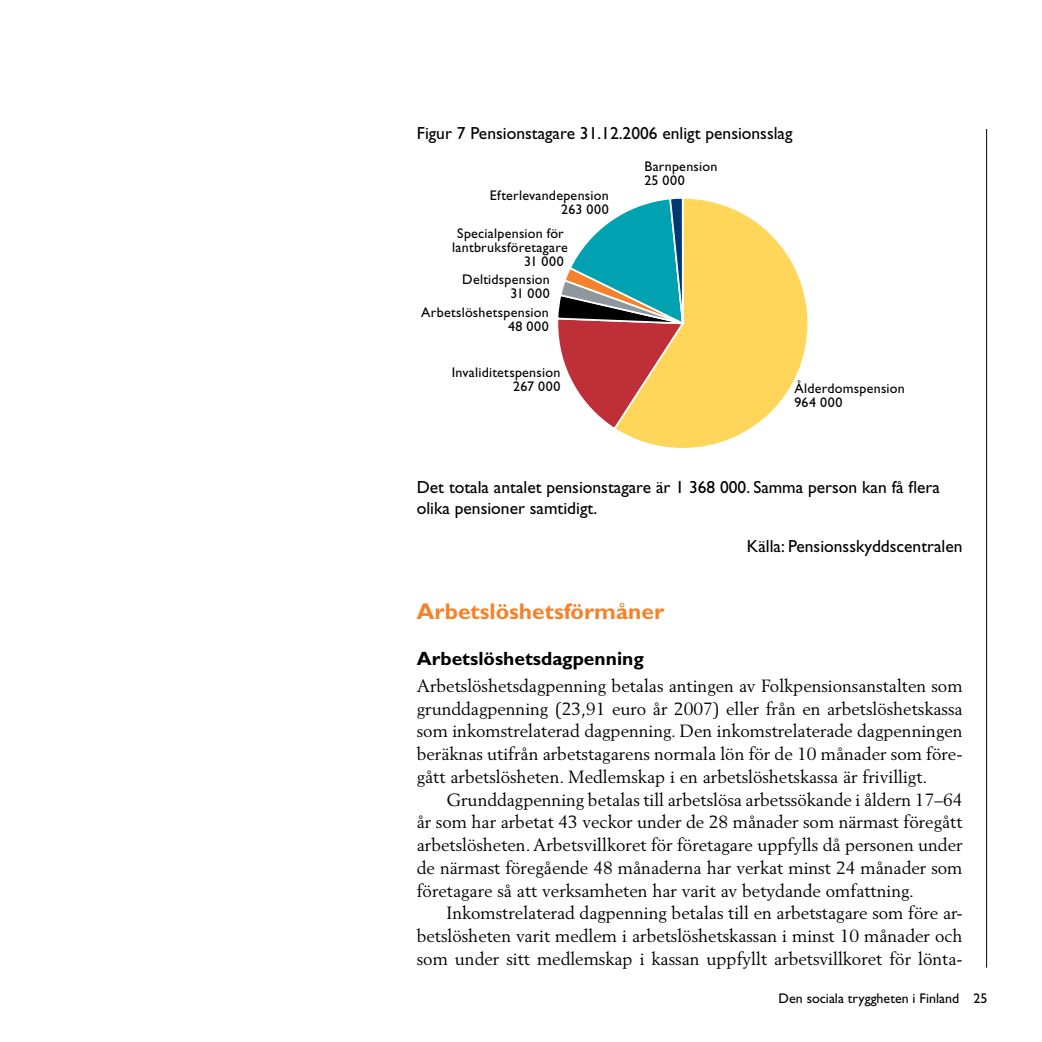
<style>
.page{position:relative;width:1042px;height:1042px;background:#fff}
.page>*{position:absolute;margin:0;border:0;box-sizing:border-box;transform-origin:0 0}
.t1{font:700 22.75px "Gill Sans";color:#f5822a}
.t2{font:700 19.25px "Gill Sans";color:#000}
.t3{font:17.5px/22.8px "Berling";color:#000;text-align:justify}
.t4{font:17.5px/21px "Gill Sans";color:#000}
.t5{font:14px/14px "Gill Sans";letter-spacing:.02em;color:#010101;text-align:right}
.t6{font:14px "Gill Sans";color:#000}
</style>
<div class="page">
<hr style="left:986px;top:129px;width:1px;height:838px;background:#000">
<svg style="left:620px;top:198px;width:188px;height:250px"></svg>
<svg style="left:558px;top:198px;width:127px;height:233px"></svg>
<p class="t4" style="left:417px;top:123px;width:377px">Figur 7 Pensionstagare 31.12.2006 enligt pensionsslag</p>
<p class="t5" style="left:490px;top:188px;width:120px">Efterlevandepension<br>263 000</p>
<p class="t5" style="left:452px;top:226px;width:117px">Specialpension för lantbruksföretagare<br>31 000</p>
<p class="t5" style="left:462px;top:272px;width:89px">Deltidspension<br>31 000</p>
<p class="t5" style="left:421px;top:305px;width:129px">Arbetslöshetspension<br>48 000</p>
<p class="t5" style="left:452px;top:365px;width:110px">Invaliditetspension<br>267 000</p>
<p class="t5" style="left:644px;top:159px;width:75px;text-align:left">Barnpension<br>25 000</p>
<p class="t5" style="left:794px;top:382px;width:112px;text-align:left">Ålderdomspension<br>964 000</p>
<p class="t4" style="left:417px;top:477px;width:525px">Det totala antalet pensionstagare är 1 368 000. Samma person kan få flera olika pensioner samtidigt.</p>
<p class="t4" style="left:747px;top:536px;width:217px">Källa: Pensionsskyddscentralen</p>
<h1 class="t1" style="left:417px;top:598px;width:249px">Arbetslöshetsförmåner</h1>
<p class="t2" style="left:417px;top:647px;width:229px">Arbetslöshetsdagpenning</p>
<p class="t3" style="left:417px;top:674px;width:547px">Arbetslöshetsdagpenning betalas antingen av Folkpensionsanstalten som grunddagpenning (23,91 euro år 2007) eller från en arbetslöshetskassa som inkomstrelaterad dagpenning. Den inkomstrelaterade dagpenningen beräknas utifrån arbetstagarens normala lön för de 10 månader som före&shy;gått arbetslösheten. Medlemskap i en arbetslöshetskassa är frivilligt.</p>
<p class="t3" style="left:417px;top:788px;width:547px;text-indent:30px">Grunddagpenning betalas till arbetslösa arbetssökande i åldern 17–64 år som har arbetat 43 veckor under de 28 månader som närmast föregått arbetslösheten. Arbetsvillkoret för företagare uppfylls då personen under de närmast föregående 48 månaderna har verkat minst 24 månader som företagare så att verksamheten har varit av betydande omfattning.</p>
<p class="t3" style="left:417px;top:901px;width:547px;text-indent:30px">Inkomstrelaterad dagpenning betalas till en arbetstagare som före ar&shy;betslösheten varit medlem i arbetslöshetskassan i minst 10 månader och som under sitt medlemskap i kassan uppfyllt arbetsvillkoret för lönta-</p>
<p class="t6" style="left:778px;top:990px;width:210px">Den sociala tryggheten i Finland 25</p>
</div>
